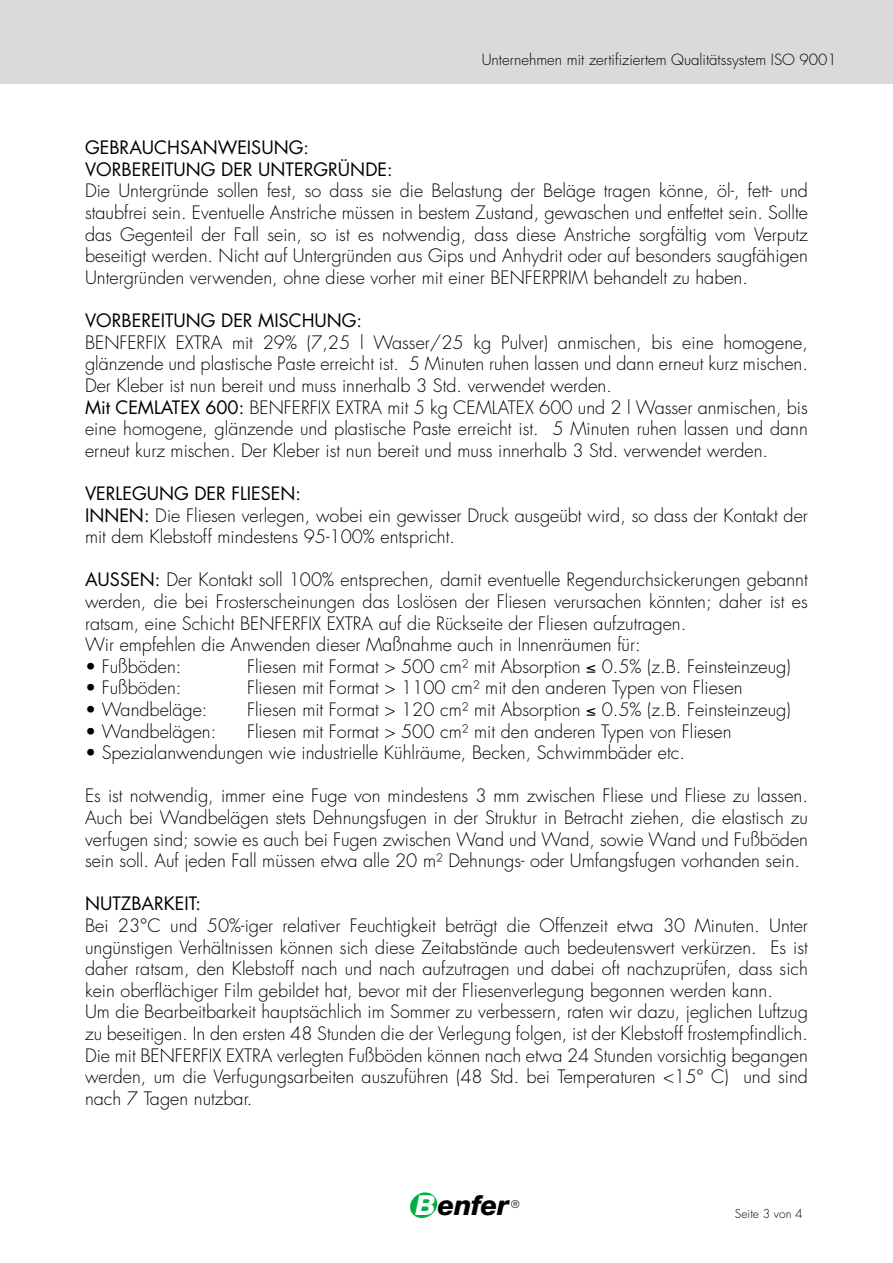
<style>
.page{position:relative;width:893px;height:1263px;background:#fff}
.page>*{position:absolute;margin:0;border:0;box-sizing:border-box;transform-origin:0 0}
.t1{font:italic 800 27.6px "Helvetica Neue";letter-spacing:-.02em;color:#000}
.t2{font:300 18px/21.6px "Futura";color:#000}
.t3{font:18px/21.6px "Futura CE";color:#000}
.t4{font:300 15px "Futura";color:#000}
.t5{font:300 12px "Futura";color:#000}
.t6{font:300 10.5px "Futura";color:#000}
.s1{font-family:"Futura CE";font-weight:400}
.s2{color:#fff}
</style>
<div class="page">
<svg style="left:410px;top:1192px;width:28px;height:26px"></svg>
<div style="left:0;top:0;width:893px;height:84px;background:#dadada"></div>
<p class="t4" style="left:482px;top:50px;width:357px">Unternehmen mit zertifiziertem Qualitätssystem ISO 9001</p>
<p class="t3" style="left:85px;top:137px;width:309px">GEBRAUCHSANWEISUNG:<br>VORBEREITUNG DER UNTERGRÜNDE:</p>
<p class="t2" style="left:85px;top:181px;width:724px;text-align:justify">Die Untergründe sollen fest, so dass sie die Belastung der Beläge tragen könne, öl-, fett- und staubfrei sein. Eventuelle Anstriche müssen in bestem Zustand, gewaschen und entfettet sein. Sollte das Gegenteil der Fall sein, so ist es notwendig, dass diese Anstriche sorgfältig vom Verputz beseitigt werden. Nicht auf Untergründen aus Gips und Anhydrit oder auf besonders saugfähigen Untergründen verwenden, ohne diese vorher mit einer BENFERPRIM behandelt zu haben.</p>
<p class="t3" style="left:85px;top:310px;width:279px">VORBEREITUNG DER MISCHUNG:</p>
<p class="t2" style="left:85px;top:332px;width:724px">BENFERFIX EXTRA mit 29% (7,25 l Wasser/25 kg Pulver) anmischen, bis eine homogene, glänzende und plastische Paste erreicht ist. 5 Minuten ruhen lassen und dann erneut kurz mischen.<br>Der Kleber ist nun bereit und muss innerhalb 3 Std. verwendet werden.<br><span class="s1">Mit CEMLATEX 600:</span> BENFERFIX EXTRA mit 5 kg CEMLATEX 600 und 2 l Wasser anmischen, bis eine homogene, glänzende und plastische Paste erreicht ist. 5 Minuten ruhen lassen und dann erneut kurz mischen. Der Kleber ist nun bereit und muss innerhalb 3 Std. verwendet werden.</p>
<p class="t3" style="left:85px;top:483px;width:217px">VERLEGUNG DER FLIESEN:</p>
<p class="t2" style="left:85px;top:505px;width:724px"><span class="s1">INNEN:</span> Die Fliesen verlegen, wobei ein gewisser Druck ausgeübt wird, so dass der Kontakt der mit dem Klebstoff mindestens 95-100% entspricht.</p>
<p class="t2" style="left:85px;top:569px;width:724px"><span class="s1">AUSSEN:</span> Der Kontakt soll 100% entsprechen, damit eventuelle Regendurchsickerungen gebannt werden, die bei Frosterscheinungen das Loslösen der Fliesen verursachen könnten; daher ist es ratsam, eine Schicht BENFERFIX EXTRA auf die Rückseite der Fliesen aufzutragen.<br>Wir empfehlen die Anwenden dieser Maßnahme auch in Innenräumen für:</p>
<p class="t2" style="left:85px;top:656px;width:98px">• Fußböden:</p>
<p class="t2" style="left:247px;top:656px;width:545px">Fliesen mit Format &gt; 500 cm² mit Absorption ≤ 0.5% (z.B. Feinsteinzeug)</p>
<p class="t2" style="left:85px;top:677px;width:98px">• Fußböden:</p>
<p class="t2" style="left:247px;top:677px;width:497px">Fliesen mit Format &gt; 1100 cm² mit den anderen Typen von Fliesen</p>
<p class="t2" style="left:85px;top:699px;width:124px">• Wandbeläge:</p>
<p class="t2" style="left:247px;top:699px;width:545px">Fliesen mit Format &gt; 120 cm² mit Absorption ≤ 0.5% (z.B. Feinsteinzeug)</p>
<p class="t2" style="left:85px;top:721px;width:133px">• Wandbelägen:</p>
<p class="t2" style="left:247px;top:721px;width:486px">Fliesen mit Format &gt; 500 cm² mit den anderen Typen von Fliesen</p>
<p class="t2" style="left:85px;top:742px;width:601px">• Spezialanwendungen wie industrielle Kühlräume, Becken, Schwimmbäder etc.</p>
<p class="t2" style="left:85px;top:785px;width:724px;text-align:justify">Es ist notwendig, immer eine Fuge von mindestens 3 mm zwischen Fliese und Fliese zu lassen.<br>Auch bei Wandbelägen stets Dehnungsfugen in der Struktur in Betracht ziehen, die elastisch zu verfugen sind; sowie es auch bei Fugen zwischen Wand und Wand, sowie Wand und Fußböden sein soll. Auf jeden Fall müssen etwa alle 20 m² Dehnungs- oder Umfangsfugen vorhanden sein.</p>
<p class="t3" style="left:85px;top:893px;width:118px">NUTZBARKEIT:</p>
<p class="t2" style="left:85px;top:915px;width:724px">Bei 23°C und 50%-iger relativer Feuchtigkeit beträgt die Offenzeit etwa 30 Minuten. Unter ungünstigen Verhältnissen können sich diese Zeitabstände auch bedeutenswert verkürzen. Es ist daher ratsam, den Klebstoff nach und nach aufzutragen und dabei oft nachzuprüfen, dass sich kein oberflächiger Film gebildet hat, bevor mit der Fliesenverlegung begonnen werden kann.<br>Um die Bearbeitbarkeit hauptsächlich im Sommer zu verbessern, raten wir dazu, jeglichen Luftzug zu beseitigen. In den ersten 48 Stunden die der Verlegung folgen, ist der Klebstoff frostempfindlich.<br>Die mit BENFERFIX EXTRA verlegten Fußböden können nach etwa 24 Stunden vorsichtig begangen werden, um die Verfugungsarbeiten auszuführen (48 Std. bei Temperaturen &lt;15° C) und sind nach 7 Tagen nutzbar.</p>
<h1 class="t1" style="left:416px;top:1189px;width:95px"><span class="s2">B</span>enfer</h1>
<p class="t6" style="left:511px;top:1198px;width:10px">®</p>
<p class="t5" style="left:735px;top:1206px;width:69px">Seite 3 von 4</p>
</div>
